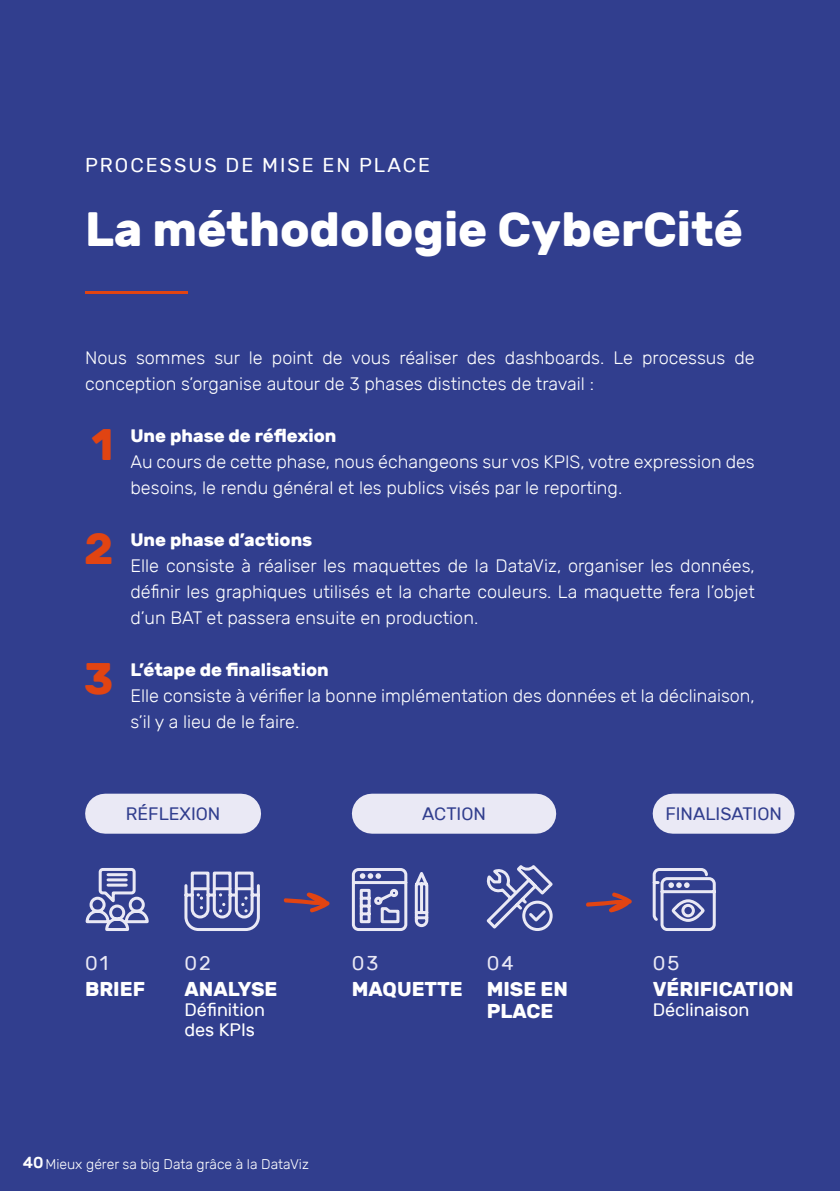
<style>
.page{position:relative;width:840px;height:1191px;background:#fff}
.page>*{position:absolute;margin:0;border:0;box-sizing:border-box;transform-origin:0 0}
.t1{font:700 48px "Rubik";color:#fff}
.t2{font:700 44px "Rubik";color:#e14412}
.t3{font:700 20px/22px "Rubik";color:#fff}
.t4{font:20px "Rubik";letter-spacing:.1em;color:#fff}
.t5{font:20px "Rubik";letter-spacing:.1em;color:#eae9f5}
.t6{font:300 18px/26px "Rubik";color:#fff}
.t7{font:700 18px "Rubik";color:#fff}
.t8{font:18px/20px "Rubik";color:#fff}
.t9{font:18px "Rubik";color:#313e8e}
.t10{font:300 14px "Rubik";color:#fff}
.s1{font-weight:500;font-size:16px}
</style>
<div class="page">
<div style="left:0;top:0;width:839px;height:1191px;background:#313e8e"></div>
<hr style="left:85px;top:291px;width:102px;height:3px;background:#e14412">
<svg style="left:85px;top:868px;width:64px;height:63px"></svg>
<svg style="left:652px;top:868px;width:64px;height:63px"></svg>
<svg style="left:283px;top:892px;width:47px;height:21px"></svg>
<svg style="left:351px;top:868px;width:78px;height:63px"></svg>
<svg style="left:586px;top:892px;width:46px;height:20px"></svg>
<svg style="left:184px;top:871px;width:76px;height:60px"></svg>
<hr style="left:192px;top:887px;width:16px;height:3px;background:#eae9f5">
<hr style="left:214px;top:887px;width:16px;height:3px;background:#eae9f5">
<hr style="left:236px;top:887px;width:16px;height:3px;background:#eae9f5">
<svg style="left:486px;top:865px;width:67px;height:66px"></svg>
<div style="left:105px;top:793px;width:136px;height:40px;background:#eae9f5"></div>
<div style="left:371px;top:793px;width:165px;height:40px;background:#eae9f5"></div>
<div style="left:672px;top:793px;width:102px;height:40px;background:#eae9f5"></div>
<p class="t4" style="left:85px;top:154px;width:346px">PROCESSUS DE MISE EN PLACE</p>
<h1 class="t1" style="left:85px;top:201px;width:659px">La méthodologie CyberCité</h1>
<p class="t6" style="left:85px;top:345px;width:670px">Nous sommes sur le point de vous réaliser des dashboards. Le processus de conception s’organise autour de 3 phases distinctes de travail :</p>
<p class="t7" style="left:130px;top:425px;width:207px">Une phase de réflexion</p>
<p class="t6" style="left:130px;top:449px;width:625px">Au cours de cette phase, nous échangeons sur vos KPIS, votre expression des besoins, le rendu général et les publics visés par le reporting.</p>
<p class="t7" style="left:130px;top:529px;width:183px">Une phase d’actions</p>
<p class="t6" style="left:130px;top:553px;width:625px;text-align:justify">Elle consiste à réaliser les maquettes de la DataViz, organiser les données, définir les graphiques utilisés et la charte couleurs. La maquette fera l’objet d’un BAT et passera ensuite en production.</p>
<p class="t7" style="left:130px;top:659px;width:200px">L’étape de finalisation</p>
<p class="t6" style="left:130px;top:683px;width:625px">Elle consiste à vérifier la bonne implémentation des données et la déclinaison, s’il y a lieu de le faire.</p>
<h2 class="t2" style="left:91px;top:419px;width:24px">1</h2>
<h2 class="t2" style="left:84px;top:523px;width:31px">2</h2>
<h2 class="t2" style="left:84px;top:653px;width:31px">3</h2>
<p class="t9" style="left:126px;top:803px;width:96px">RÉFLEXION</p>
<p class="t9" style="left:422px;top:803px;width:65px">ACTION</p>
<p class="t9" style="left:665px;top:803px;width:118px">FINALISATION</p>
<p class="t5" style="left:85px;top:952px;width:25px">01</p>
<p class="t3" style="left:85px;top:978px;width:61px">BRIEF</p>
<p class="t5" style="left:184px;top:952px;width:28px">02</p>
<p class="t3" style="left:184px;top:978px;width:94px">ANALYSE</p>
<p class="t8" style="left:184px;top:1000px;width:82px">Définition des KPIs</p>
<p class="t5" style="left:351px;top:952px;width:28px">03</p>
<p class="t3" style="left:351px;top:978px;width:112px">MAQUETTE</p>
<p class="t5" style="left:486px;top:952px;width:28px">04</p>
<p class="t3" style="left:486px;top:978px;width:83px">MISE EN<br>PLACE</p>
<p class="t10" style="left:23px;top:1155px;width:287px"><span class="s1">40</span>Mieux gérer sa big Data grâce à la DataViz</p>
<p class="t5" style="left:652px;top:952px;width:28px">05</p>
<p class="t3" style="left:652px;top:978px;width:142px">VÉRIFICATION</p>
<p class="t8" style="left:652px;top:1000px;width:98px">Déclinaison</p>
</div>
